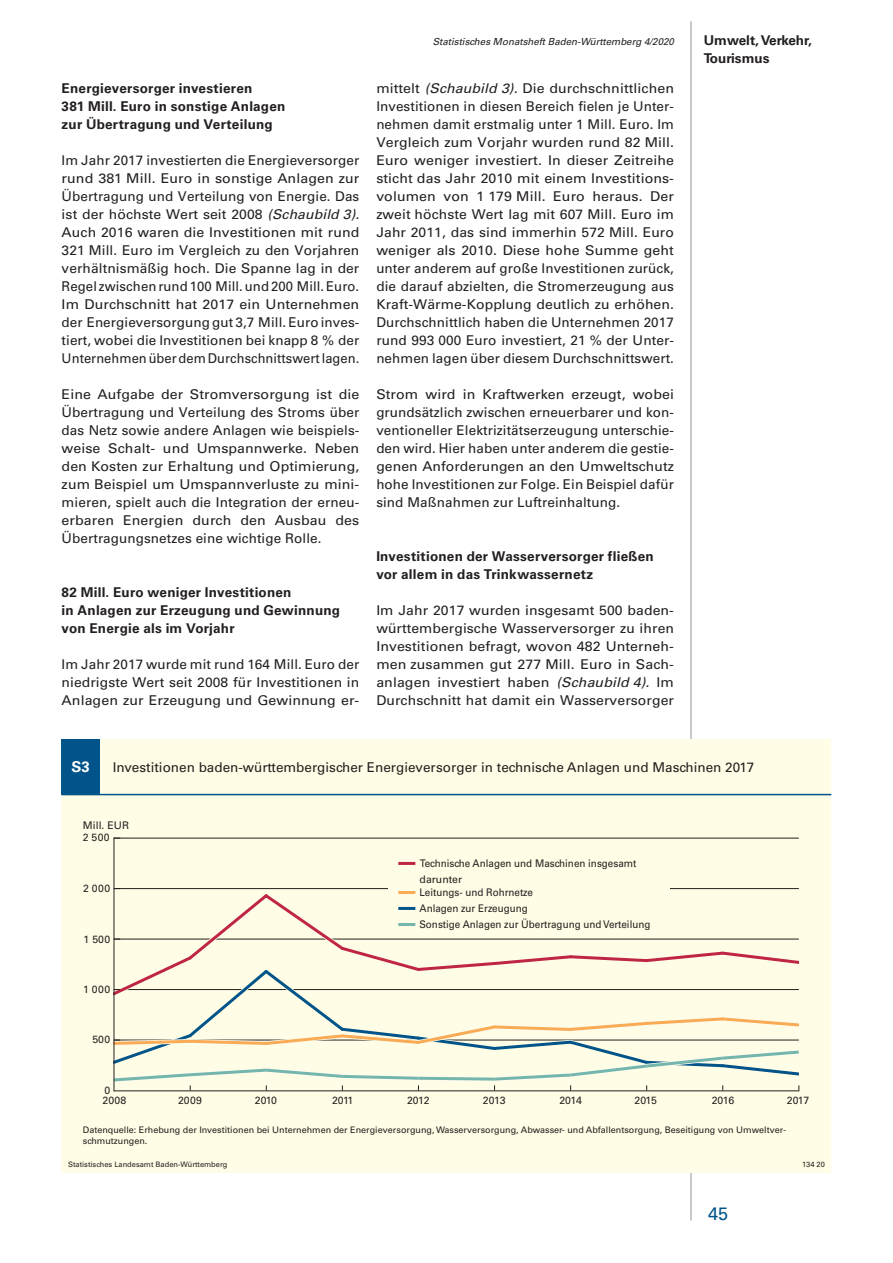
<style>
.page{position:relative;width:893px;height:1263px;background:#fff}
.page>*{position:absolute;margin:0;border:0;box-sizing:border-box;transform-origin:0 0}
.t1{font:18px "Univers";color:#01548a}
.t2{font:700 15px "Univers";color:#fff}
.t3{font:13.5px/18px "Univers";letter-spacing:.005em;color:#231f20;text-align:justify;scale:1.05 1}
.t4{font:13.5px/18px "Univers";letter-spacing:.005em;color:#231f20;text-align:justify}
.t5{font:700 13.5px/18px "Univers";letter-spacing:.015em;color:#231f20}
.t6{font:13.5px/18px "Univers";letter-spacing:.005em;color:#231f20;text-align:justify;scale:1.04 1}
.t7{font:10.5px/16.4px "Univers";color:#231f20;scale:.94 1}
.t8{font:10.5px "Univers";color:#231f20}
.t9{font:italic 9.75px "Univers";color:#231f20}
.t10{font:9px/10.5px "Univers";color:#231f20}
.t11{font:7.5px "Univers";color:#231f20}
.s1{font-style:italic}
</style>
<div class="page">
<hr style="left:691px;top:21px;width:1px;height:1199px;background:#939598">
<div style="left:62px;top:739px;width:769px;height:434px;background:#fffde5"></div>
<div style="left:62px;top:739px;width:38px;height:55px;background:#01548a"></div>
<hr style="left:114px;top:838px;width:685px;height:1px;background:#231f20">
<hr style="left:114px;top:1090px;width:685px;height:1px;background:#231f20">
<hr style="left:114px;top:838px;width:1px;height:253px;background:#231f20">
<svg style="left:114px;top:888px;width:685px;height:202px"></svg>
<hr style="left:62px;top:794px;width:769px;height:1px;background:#01548a">
<div style="left:388px;top:852px;width:281px;height:85px;background:#fffde5"></div>
<hr style="left:398px;top:907px;width:17px;height:3px;background:#01548a">
<hr style="left:398px;top:923px;width:17px;height:3px;background:#75b6ac">
<hr style="left:398px;top:891px;width:17px;height:3px;background:#faab55">
<hr style="left:398px;top:862px;width:17px;height:3px;background:#bf2645">
<p class="t5" style="left:62px;top:79px;width:225px">Energieversorger investieren<br>381 Mill. Euro in sonstige Anlagen zur Übertragung und Verteilung</p>
<p class="t4" style="left:62px;top:151px;width:299px">Im Jahr 2017 investierten die Energieversorger rund 381 Mill. Euro in sonstige Anlagen zur Übertragung und Verteilung von Energie. Das ist der höchste Wert seit 2008 <span class="s1">(Schaubild 3).<br></span>Auch 2016 waren die Investitionen mit rund 321 Mill. Euro im Vergleich zu den Vorjahren verhältnismäßig hoch. Die Spanne lag in der Regel zwischen rund 100 Mill. und 200 Mill. Euro.<br>Im Durchschnitt hat 2017 ein Unternehmen der Energieversorgung gut 3,7 Mill. Euro inves&shy;tiert, wobei die Investitionen bei knapp 8 % der Unternehmen über dem Durchschnittswert lagen.</p>
<p class="t3" style="left:62px;top:385px;width:285px">Eine Aufgabe der Stromversorgung ist die Übertragung und Verteilung des Stroms über das Netz sowie andere Anlagen wie beispiels&shy;weise Schalt- und Umspannwerke. Neben den Kosten zur Erhaltung und Optimierung, zum Beispiel um Umspannverluste zu mini&shy;mieren, spielt auch die Integration der erneu&shy;erbaren Energien durch den Ausbau des Übertragungsnetzes eine wichtige Rolle.</p>
<p class="t5" style="left:62px;top:583px;width:280px">82 Mill. Euro weniger Investitionen<br>in Anlagen zur Erzeugung und Gewinnung von Energie als im Vorjahr</p>
<p class="t4" style="left:62px;top:655px;width:299px">Im Jahr 2017 wurde mit rund 164 Mill. Euro der niedrigste Wert seit 2008 für Investitionen in Anlagen zur Erzeugung und Gewinnung er-</p>
<p class="t9" style="left:433px;top:35px;width:243px">Statistisches Monatsheft Baden-Württemberg 4/2020</p>
<p class="t5" style="left:704px;top:31px;width:110px">Umwelt, Verkehr,<br>Tourismus</p>
<p class="t3" style="left:376px;top:79px;width:285px">mittelt <span class="s1">(Schaubild 3).</span> Die durchschnittlichen Investitionen in diesen Bereich fielen je Unter&shy;nehmen damit erstmalig unter 1 Mill. Euro. Im Vergleich zum Vorjahr wurden rund 82 Mill.<br>Euro weniger investiert. In dieser Zeitreihe sticht das Jahr 2010 mit einem Investitions&shy;volumen von 1 179 Mill. Euro heraus. Der zweit höchste Wert lag mit 607 Mill. Euro im Jahr 2011, das sind immerhin 572 Mill. Euro weniger als 2010. Diese hohe Summe geht unter anderem auf große Investitionen zurück, die darauf abzielten, die Stromerzeugung aus Kraft-Wärme-Kopplung deutlich zu erhöhen.<br>Durchschnittlich haben die Unternehmen 2017 rund 993 000 Euro investiert, 21 % der Unter&shy;nehmen lagen über diesem Durchschnittswert.</p>
<p class="t3" style="left:376px;top:385px;width:285px">Strom wird in Kraftwerken erzeugt, wobei grundsätzlich zwischen erneuerbarer und kon&shy;ventioneller Elektrizitätserzeugung unterschie&shy;den wird. Hier haben unter anderem die gestie&shy;genen Anforderungen an den Umweltschutz hohe Investitionen zur Folge. Ein Beispiel dafür sind Maßnahmen zur Luftreinhaltung.</p>
<p class="t5" style="left:376px;top:547px;width:279px">Investitionen der Wasserversorger fließen vor allem in das Trinkwassernetz</p>
<p class="t6" style="left:376px;top:601px;width:288px">Im Jahr 2017 wurden insgesamt 500 baden&shy;württembergische Wasserversorger zu ihren Investitionen befragt, wovon 482 Unterneh&shy;men zusammen gut 277 Mill. Euro in Sach&shy;anlagen investiert haben <span class="s1">(Schaubild 4).</span> Im Durchschnitt hat damit ein Wasserversorger</p>
<p class="t2" style="left:72px;top:757px;width:20px">S3</p>
<p class="t4" style="left:113px;top:758px;width:643px">Investitionen baden-württembergischer Energieversorger in technische Anlagen und Maschinen 2017</p>
<p class="t8" style="left:83px;top:819px;width:48px">Mill. EUR</p>
<p class="t8" style="left:83px;top:831px;width:29px">2 500</p>
<p class="t8" style="left:83px;top:882px;width:29px">2 000</p>
<p class="t8" style="left:84px;top:933px;width:28px">1 500</p>
<p class="t8" style="left:83px;top:983px;width:29px">1 000</p>
<p class="t8" style="left:92px;top:1033px;width:19px">500</p>
<p class="t8" style="left:104px;top:1084px;width:7px">0</p>
<p class="t7" style="left:420px;top:855px;width:232px">Technische Anlagen und Maschinen insgesamt</p>
<p class="t8" style="left:420px;top:873px;width:44px">darunter</p>
<p class="t7" style="left:420px;top:900px;width:247px">Anlagen zur Erzeugung<br>Sonstige Anlagen zur Übertragung und Verteilung</p>
<p class="t7" style="left:420px;top:884px;width:122px">Leitungs- und Rohrnetze</p>
<p class="t8" style="left:103px;top:1094px;width:25px">2008</p>
<p class="t8" style="left:178px;top:1094px;width:25px">2009</p>
<p class="t8" style="left:255px;top:1094px;width:24px">2010</p>
<p class="t8" style="left:332px;top:1094px;width:23px">2011</p>
<p class="t8" style="left:407px;top:1094px;width:24px">2012</p>
<p class="t8" style="left:483px;top:1094px;width:24px">2013</p>
<p class="t8" style="left:559px;top:1094px;width:24px">2014</p>
<p class="t8" style="left:634px;top:1094px;width:24px">2015</p>
<p class="t8" style="left:712px;top:1094px;width:24px">2016</p>
<p class="t8" style="left:787px;top:1094px;width:24px">2017</p>
<p class="t10" style="left:83px;top:1125px;width:705px">Datenquelle: Erhebung der Investitionen bei Unternehmen der Energieversorgung, Wasserversorgung, Abwasser- und Abfallentsorgung, Beseitigung von Umweltver&shy;schmutzungen.</p>
<p class="t11" style="left:68px;top:1159px;width:161px">Statistisches Landesamt Baden-Württemberg</p>
<p class="t11" style="left:802px;top:1159px;width:24px">134 20</p>
<h1 class="t1" style="left:708px;top:1203px;width:22px">45</h1>
</div>
